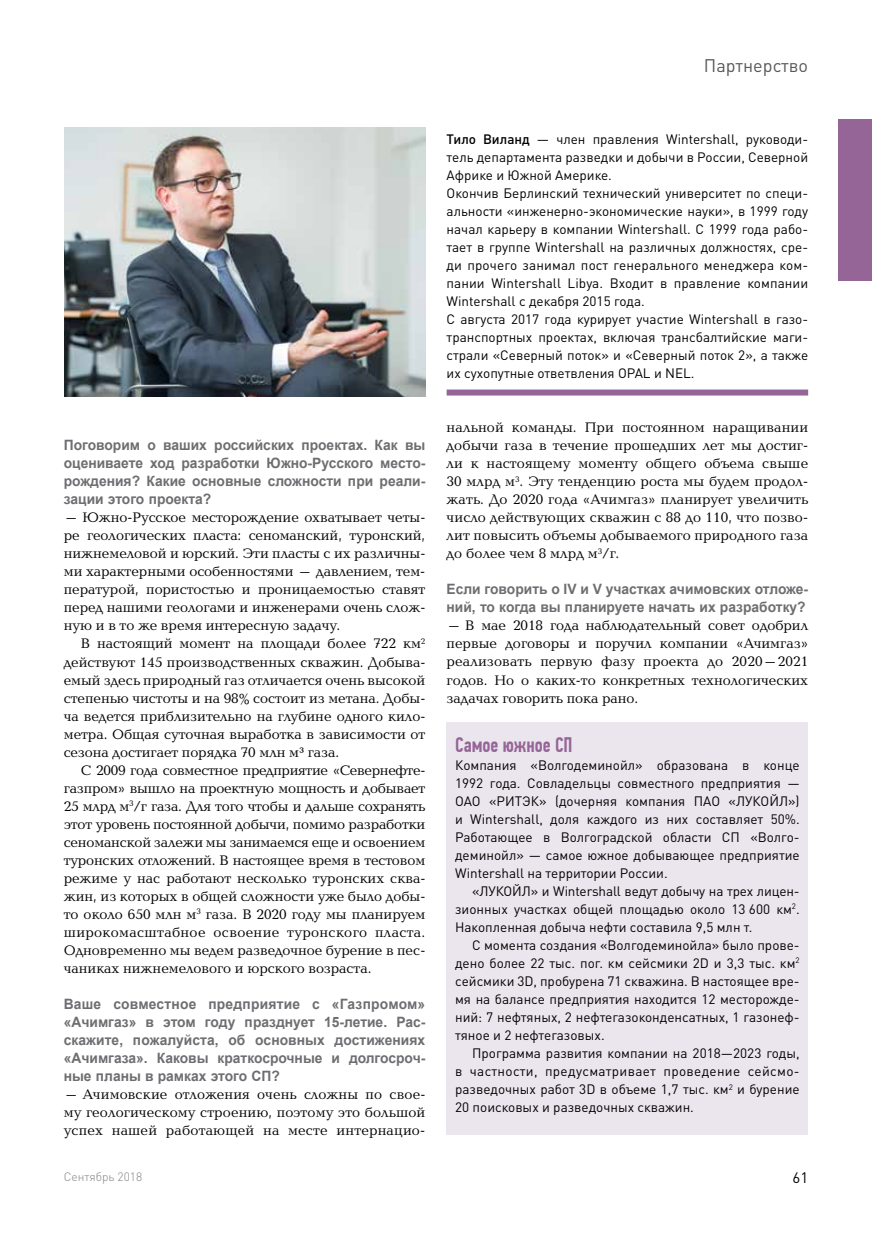
<style>
.page{position:relative;width:872px;height:1234px;background:#fff}
.page>*{position:absolute;margin:0;border:0;box-sizing:border-box;transform-origin:0 0}
.t1{font:500 21px "PF Din Text Comp Pro";color:#956597}
.t2{font:18px "DIN Cyr";color:#58595b}
.t3{font:15px "DIN Cyr";color:#000}
.t4{font:14.25px/18px "Baltica";color:#000;text-align:justify}
.t5{font:700 14.25px/18px "Arial";color:#6d6e71;text-align:justify}
.t6{font:13.5px/18px "DIN Cyr";color:#000}
.t7{font:300 12px "DIN Cyr";color:#808285}
.s1{font-weight:500}
</style>
<div class="page">
<div style="left:838px;top:119px;width:34px;height:162px;background:#956597"></div>
<div style="left:446px;top:389px;width:362px;height:6px;background:#956597"></div>
<img style="left:64px;top:127px;width:362px;height:269px">
<div style="left:447px;top:722px;width:361px;height:412px;background:#ebe5ee"></div>
<p class="t2" style="left:704px;top:53px;width:106px">Партнерство</p>
<p class="t5" style="left:64px;top:436px;width:363px">Поговорим о ваших российских проектах. Как вы оцениваете ход разработки Южно-Русского место&shy;рождения? Какие основные сложности при реали&shy;зации этого проекта?</p>
<p class="t4" style="left:64px;top:509px;width:363px">– Южно-Русское месторождение охватывает четы&shy;ре геологических пласта: сеноманский, туронский, нижнемеловой и юрский. Эти пласты с их различны&shy;ми характерными особенностями – давлением, тем&shy;пературой, пористостью и проницаемостью ставят перед нашими геологами и инженерами очень слож&shy;ную и в то же время интересную задачу.</p>
<p class="t4" style="left:64px;top:635px;width:363px;text-indent:17px">В настоящий момент на площади более 722 км<sup>2 </sup>действуют 145 производственных скважин. Добыва&shy;емый здесь природный газ отличается очень высокой степенью чистоты и на 98% состоит из метана. Добы&shy;ча ведется приблизительно на глубине одного кило&shy;метра. Общая суточная выработка в зависимости от сезона достигает порядка 70 млн м³ газа.</p>
<p class="t4" style="left:64px;top:761px;width:363px;text-indent:17px">С 2009 года совместное предприятие «Севернефте&shy;газпром» вышло на проектную мощность и добывает 25 млрд м<sup>3</sup>/г газа. Для того чтобы и дальше сохранять этот уровень постоянной добычи, помимо разработки сеноманской залежи мы занимаемся еще и освоением туронских отложений. В настоящее время в тестовом режиме у нас работают несколько туронских сква&shy;жин, из которых в общей сложности уже было добы&shy;то около 650 млн м<sup>3</sup> газа. В 2020 году мы планируем широкомасштабное освоение туронского пласта.<br>Одновременно мы ведем разведочное бурение в пес&shy;чаниках нижнемелового и юрского возраста.</p>
<p class="t5" style="left:64px;top:994px;width:363px">Ваше совместное предприятие с «Газпромом» «Ачимгаз» в этом году празднует 15-летие. Рас&shy;скажите, пожалуйста, об основных достижениях «Ачимгаза». Каковы краткосрочные и долгосроч&shy;ные планы в рамках этого СП?</p>
<p class="t4" style="left:64px;top:1085px;width:363px">– Ачимовские отложения очень сложны по свое&shy;му геологическому строению, поэтому это большой успех нашей работающей на месте интернацио-</p>
<p class="t6" style="left:446px;top:130px;width:363px"><span class="s1">Тило Виланд</span> — член правления Wintershall, руководи&shy;тель департамента разведки и добычи в России, Северной Африке и Южной Америке.<br>Окончив Берлинский технический университет по специ&shy;альности «инженерно-экономические науки», в 1999 году начал карьеру в компании Wintershall. С 1999 года рабо&shy;тает в группе Wintershall на различных должностях, сре&shy;ди прочего занимал пост генерального менеджера ком&shy;пании Wintershall Libya. Входит в правление компании Wintershall с декабря 2015 года.<br>С августа 2017 года курирует участие Wintershall в газо&shy;транспортных проектах, включая трансбалтийские маги&shy;страли «Северный поток» и «Северный поток 2», а также их сухопутные ответвления OPAL и NEL.</p>
<p class="t4" style="left:446px;top:419px;width:363px">нальной команды. При постоянном наращивании добычи газа в течение прошедших лет мы достиг&shy;ли к настоящему моменту общего объема свыше 30 млрд м<sup>3</sup>. Эту тенденцию роста мы будем продол&shy;жать. До 2020 года «Ачимгаз» планирует увеличить число действующих скважин с 88 до 110, что позво&shy;лит повысить объемы добываемого природного газа до более чем 8 млрд м<sup>3</sup>/г.</p>
<p class="t5" style="left:446px;top:580px;width:363px">Если говорить о IV и V участках ачимовских отложе&shy;ний, то когда вы планируете начать их разработку?</p>
<p class="t4" style="left:446px;top:617px;width:363px">– В мае 2018 года наблюдательный совет одобрил первые договоры и поручил компании «Ачимгаз» реализовать первую фазу проекта до 2020–2021 годов. Но о каких-то конкретных технологических задачах говорить пока рано.</p>
<h1 class="t1" style="left:455px;top:733px;width:119px">Самое южное СП</h1>
<p class="t6" style="left:455px;top:755px;width:346px">Компания «Волгодеминойл» образована в конце 1992 года. Совладельцы совместного предприятия — ОАО «РИТЭК» (дочерняя компания ПАО «ЛУКОЙЛ») и Wintershall, доля каждого из них составляет 50%.<br>Работающее в Волгоградской области СП «Волго&shy;деминойл» — самое южное добывающее предприятие Wintershall на территории России.</p>
<p class="t6" style="left:455px;top:881px;width:346px;text-align:justify;text-indent:17px">«ЛУКОЙЛ» и Wintershall ведут добычу на трех лицен&shy;зионных участках общей площадью около 13 600 км<sup>2</sup>.<br>Накопленная добыча нефти составила 9,5 млн т.</p>
<p class="t6" style="left:455px;top:935px;width:346px;text-indent:17px">С момента создания «Волгодеминойла» было прове&shy;дено более 22 тыс. пог. км сейсмики 2D и 3,3 тыс. км<sup>2 </sup>сейсмики 3D, пробурена 71 скважина. В настоящее вре&shy;мя на балансе предприятия находится 12 месторожде&shy;ний: 7 нефтяных, 2 нефтегазоконденсатных, 1 газонеф&shy;тяное и 2 нефтегазовых.</p>
<p class="t6" style="left:455px;top:1043px;width:346px;text-align:justify;text-indent:17px">Программа развития компании на 2018—2023 годы, в частности, предусматривает проведение сейсмо&shy;разведочных работ 3D в объеме 1,7 тыс. км<sup>2</sup> и бурение 20 поисковых и разведочных скважин.</p>
<p class="t7" style="left:64px;top:1167px;width:80px">Сентябрь 2018</p>
<p class="t3" style="left:792px;top:1167px;width:17px">61</p>
</div>
